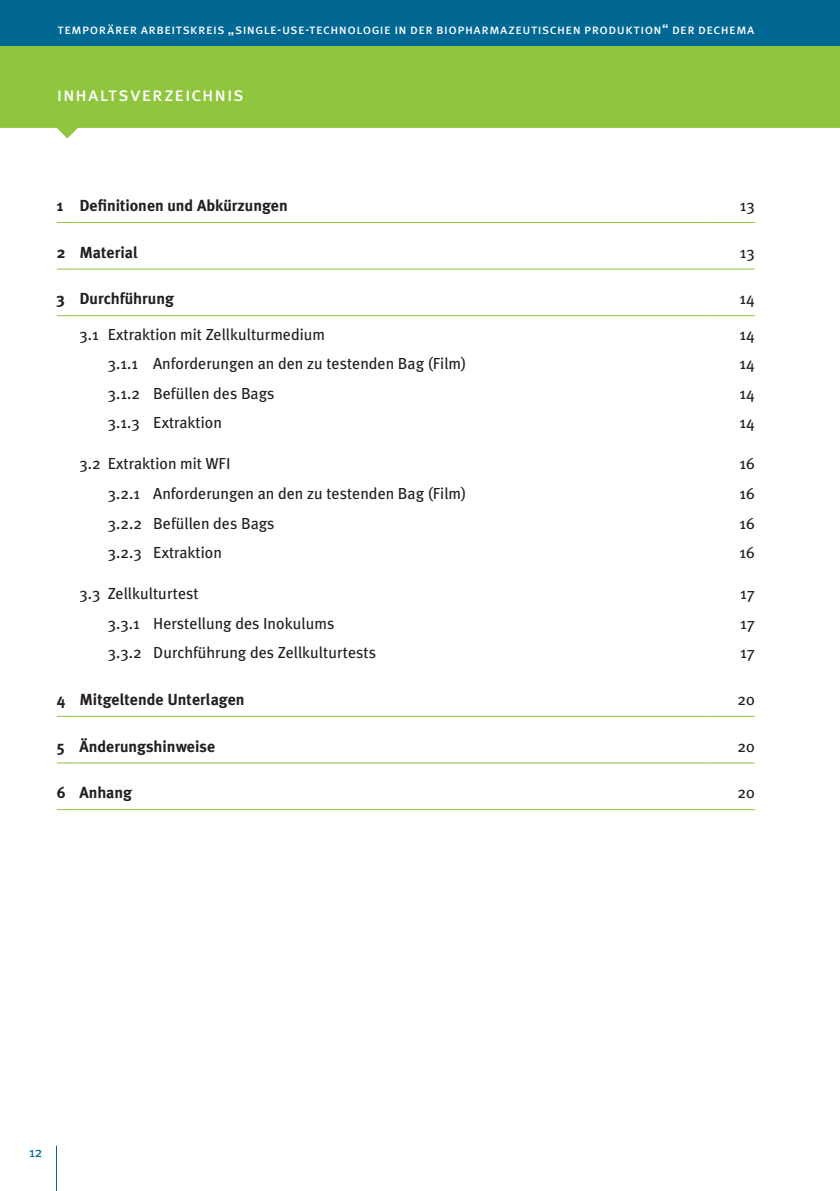
<style>
.page{position:relative;width:840px;height:1191px;background:#fff}
.page>*{position:absolute;margin:0;border:0;box-sizing:border-box;transform-origin:0 0}
.t1{font:20px "Meta Plus Book Caps";letter-spacing:.045em;color:#fff}
.t2{font:16px "Meta Plus";color:#231f20}
.t3{font:700 16px "Meta Plus";color:#231f20}
.t4{font:14px "Meta Plus Book Caps";letter-spacing:.03em;color:#fff}
.t5{font:14px "Meta Plus";color:#006893}
</style>
<div class="page">
<svg style="left:0;top:45px;width:839px;height:93px;background:#99cb53"></svg>
<div style="left:0;top:0;width:839px;height:45px;background:#006893"></div>
<hr style="left:56px;top:1145px;width:1px;height:46px;background:#006893">
<svg style="left:57px;top:315px;width:22px;height:1px"></svg>
<hr style="left:79px;top:315px;width:630px;height:1px;background:#8fc63e">
<hr style="left:709px;top:315px;width:45px;height:1px;background:#8fc63e">
<svg style="left:57px;top:222px;width:22px;height:1px"></svg>
<hr style="left:79px;top:222px;width:630px;height:1px;background:#8fc63e">
<hr style="left:709px;top:222px;width:45px;height:1px;background:#8fc63e">
<svg style="left:57px;top:269px;width:22px;height:1px"></svg>
<hr style="left:79px;top:269px;width:630px;height:1px;background:#8fc63e">
<hr style="left:709px;top:269px;width:45px;height:1px;background:#8fc63e">
<svg style="left:57px;top:716px;width:22px;height:1px"></svg>
<hr style="left:79px;top:716px;width:630px;height:1px;background:#8fc63e">
<hr style="left:709px;top:716px;width:45px;height:1px;background:#8fc63e">
<svg style="left:57px;top:762px;width:22px;height:1px"></svg>
<hr style="left:79px;top:762px;width:630px;height:1px;background:#8fc63e">
<hr style="left:709px;top:762px;width:45px;height:1px;background:#8fc63e">
<svg style="left:57px;top:809px;width:22px;height:1px"></svg>
<hr style="left:79px;top:809px;width:630px;height:1px;background:#8fc63e">
<hr style="left:709px;top:809px;width:45px;height:1px;background:#8fc63e">
<p class="t4" style="left:57px;top:21px;width:698px">temporärer arbeitskreis „single-use-technologie in der biopharmazeutischen produktion“ der dechema</p>
<p class="t1" style="left:57px;top:82px;width:188px">inhaltsverzeichnis</p>
<p class="t3" style="left:57px;top:196px;width:232px">1 Definitionen und Abkürzungen</p>
<p class="t2" style="left:739px;top:196px;width:16px">13</p>
<p class="t3" style="left:57px;top:243px;width:83px">2 Material</p>
<p class="t2" style="left:739px;top:243px;width:16px">13</p>
<p class="t3" style="left:57px;top:289px;width:119px">3 Durchführung</p>
<p class="t2" style="left:739px;top:289px;width:17px">14</p>
<p class="t2" style="left:79px;top:325px;width:247px">3.1 Extraktion mit Zellkulturmedium</p>
<p class="t2" style="left:739px;top:325px;width:17px">14</p>
<p class="t2" style="left:108px;top:354px;width:360px">3.1.1 Anforderungen an den zu testenden Bag (Film)</p>
<p class="t2" style="left:739px;top:354px;width:17px">14</p>
<p class="t2" style="left:108px;top:384px;width:168px">3.1.2 Befüllen des Bags</p>
<p class="t2" style="left:739px;top:384px;width:17px">14</p>
<p class="t2" style="left:108px;top:413px;width:116px">3.1.3 Extraktion</p>
<p class="t2" style="left:739px;top:413px;width:17px">14</p>
<p class="t2" style="left:79px;top:454px;width:153px">3.2 Extraktion mit WFI</p>
<p class="t2" style="left:739px;top:454px;width:17px">16</p>
<p class="t2" style="left:108px;top:484px;width:360px">3.2.1 Anforderungen an den zu testenden Bag (Film)</p>
<p class="t2" style="left:739px;top:484px;width:17px">16</p>
<p class="t2" style="left:108px;top:514px;width:168px">3.2.2 Befüllen des Bags</p>
<p class="t2" style="left:739px;top:514px;width:17px">16</p>
<p class="t2" style="left:108px;top:543px;width:116px">3.2.3 Extraktion</p>
<p class="t2" style="left:739px;top:543px;width:17px">16</p>
<p class="t2" style="left:79px;top:584px;width:121px">3.3 Zellkulturtest</p>
<p class="t2" style="left:739px;top:584px;width:16px">17</p>
<p class="t2" style="left:108px;top:614px;width:228px">3.3.1 Herstellung des Inokulums</p>
<p class="t2" style="left:739px;top:614px;width:16px">17</p>
<p class="t2" style="left:108px;top:643px;width:269px">3.3.2 Durchführung des Zellkulturtests</p>
<p class="t2" style="left:739px;top:643px;width:16px">17</p>
<p class="t3" style="left:57px;top:690px;width:189px">4 Mitgeltende Unterlagen</p>
<p class="t2" style="left:737px;top:690px;width:19px">20</p>
<p class="t3" style="left:57px;top:736px;width:160px">5 Änderungshinweise</p>
<p class="t2" style="left:737px;top:737px;width:19px">20</p>
<p class="t3" style="left:57px;top:783px;width:77px">6 Anhang</p>
<p class="t2" style="left:737px;top:783px;width:19px">20</p>
<p class="t5" style="left:29px;top:1143px;width:15px">12</p>
</div>
